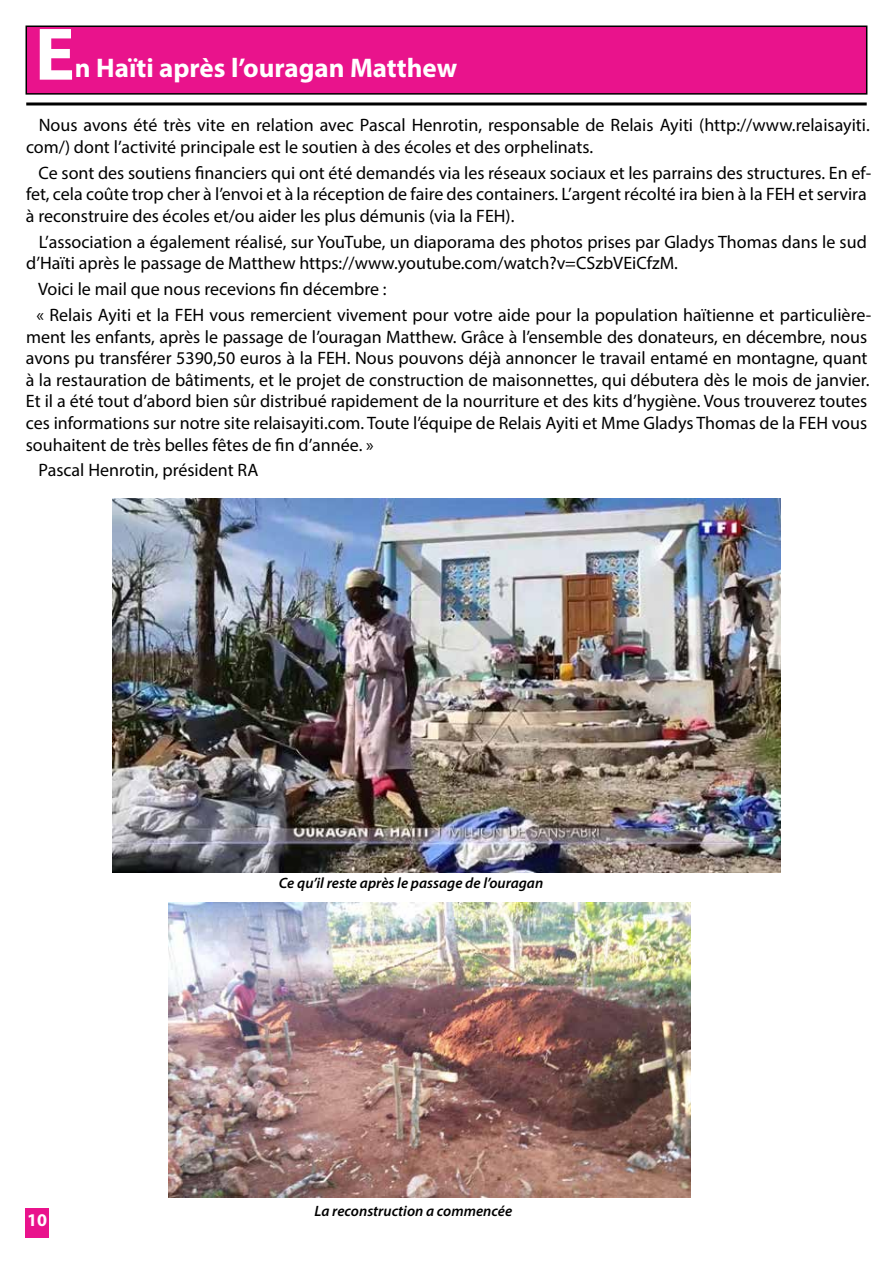
<style>
.page{position:relative;width:893px;height:1263px;background:#fff}
.page>*{position:absolute;margin:0;border:0;box-sizing:border-box;transform-origin:0 0}
.t1{font:700 75px "Myriad Pro";color:#fff}
.t2{font:700 27px "Myriad Pro";color:#fff}
.t3{font:18px/21.6px "Myriad Pro";color:#000}
.t4{font:700 18px "Myriad Pro";color:#fff}
.t5{font:italic 600 15px "Myriad Pro";color:#000}
</style>
<div class="page">
<div style="left:26px;top:1208px;width:23px;height:29px;background:#e9138c"></div>
<div style="left:26px;top:26px;width:841px;height:68px;background:#e9138c"></div>
<div style="left:26px;top:26px;width:841px;height:69px;border:2px solid #000"></div>
<hr style="left:26px;top:102px;width:841px;height:3px;background:#000">
<img style="left:113px;top:499px;width:667px;height:374px">
<img style="left:169px;top:902px;width:522px;height:295px">
<h1 class="t1" style="left:35px;top:5px;width:42px">E</h1>
<h2 class="t2" style="left:75px;top:51px;width:384px">n Haïti après l’ouragan Matthew</h2>
<p class="t3" style="left:26px;top:114px;width:845px;text-indent:13px">Nous avons été très vite en relation avec Pascal Henrotin, responsable de Relais Ayiti (http://www.relaisayiti. com/) dont l’activité principale est le soutien à des écoles et des orphelinats.</p>
<p class="t3" style="left:26px;top:161px;width:847px;text-indent:13px">Ce sont des soutiens financiers qui ont été demandés via les réseaux sociaux et les parrains des structures. En ef&shy;fet, cela coûte trop cher à l’envoi et à la réception de faire des containers. L’argent récolté ira bien à la FEH et servira à reconstruire des écoles et/ou aider les plus démunis (via la FEH).</p>
<p class="t3" style="left:26px;top:231px;width:842px;text-indent:12px">L’association a également réalisé, sur YouTube, un diaporama des photos prises par Gladys Thomas dans le sud d’Haïti après le passage de Matthew https://www.youtube.com/watch?v=CSzbVEiCfzM.</p>
<p class="t3" style="left:37px;top:276px;width:836px;line-height:25.8px">Voici le mail que nous recevions fin décembre :<br>« Relais Ayiti et la FEH vous remercient vivement pour votre aide pour la population haïtienne et particulière-</p>
<p class="t3" style="left:26px;top:325px;width:845px">ment les enfants, après le passage de l’ouragan Matthew. Grâce à l’ensemble des donateurs, en décembre, nous avons pu transférer 5390,50 euros à la FEH. Nous pouvons déjà annoncer le travail entamé en montagne, quant à la restauration de bâtiments, et le projet de construction de maisonnettes, qui débutera dès le mois de janvier.<br>Et il a été tout d’abord bien sûr distribué rapidement de la nourriture et des kits d’hygiène. Vous trouverez toutes ces informations sur notre site relaisayiti.com. Toute l’équipe de Relais Ayiti et Mme Gladys Thomas de la FEH vous souhaitent de très belles fêtes de fin d’année. »</p>
<p class="t3" style="left:39px;top:459px;width:221px">Pascal Henrotin, président RA</p>
<p class="t4" style="left:27px;top:1208px;width:21px">10</p>
<p class="t5" style="left:279px;top:873px;width:266px">Ce qu’il reste après le passage de l’ouragan</p>
<p class="t5" style="left:314px;top:1201px;width:199px">La reconstruction a commencée</p>
</div>
